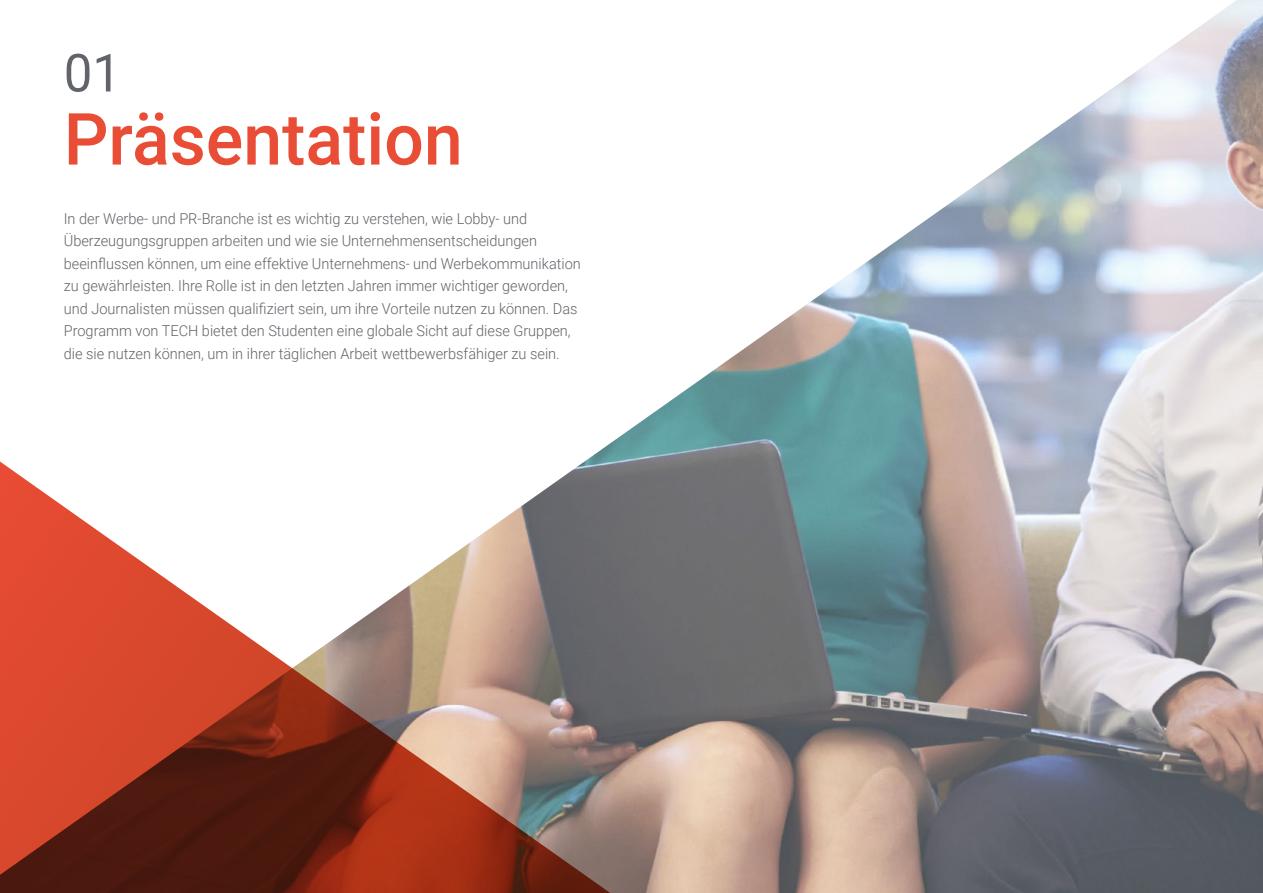
<style>
.page{position:relative;width:1263px;height:893px;background:#fff}
.page>*{position:absolute;margin:0;border:0;box-sizing:border-box;transform-origin:0 0}
.t1{font:500 72px "Roboto";color:#e94d35}
.t2{font:52.5px "Roboto";color:#61646a}
.t3{font:300 15px/22.5px "Roboto";color:#61646a}
</style>
<div class="page">
<img style="left:606px;top:0;width:657px;height:893px">
<svg style="left:0;top:446px;width:640px;height:447px"></svg>
<h2 class="t2" style="left:64px;top:36px;width:59px">01</h2>
<h1 class="t1" style="left:64px;top:89px;width:400px">Präsentation</h1>
<p class="t3" style="left:64px;top:207px;width:519px">In der Werbe- und PR-Branche ist es wichtig zu verstehen, wie Lobby- und Überzeugungsgruppen arbeiten und wie sie Unternehmensentscheidungen beeinflussen können, um eine effektive Unternehmens- und Werbekommunikation zu gewährleisten. Ihre Rolle ist in den letzten Jahren immer wichtiger geworden, und Journalisten müssen qualifiziert sein, um ihre Vorteile nutzen zu können. Das Programm von TECH bietet den Studenten eine globale Sicht auf diese Gruppen, die sie nutzen können, um in ihrer täglichen Arbeit wettbewerbsfähiger zu sein.</p>
</div>
